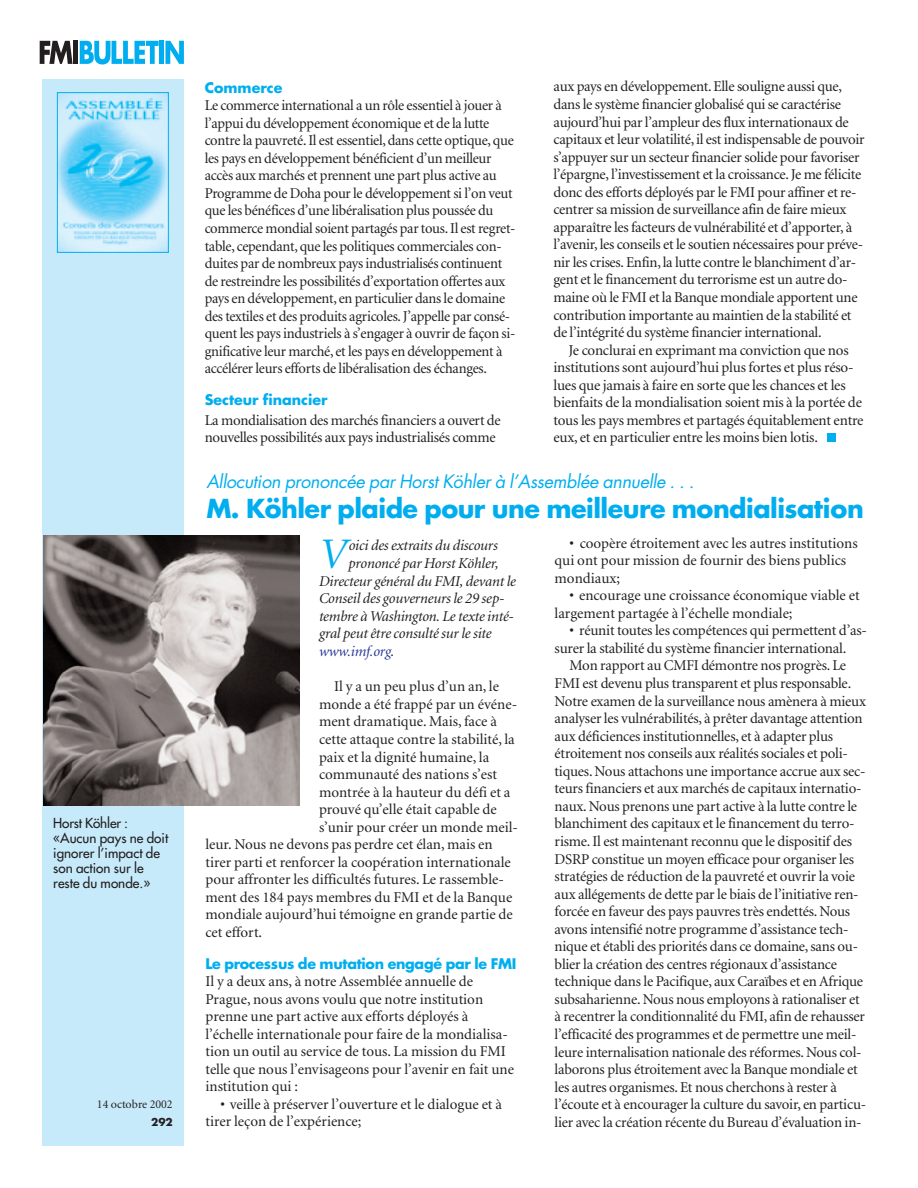
<style>
.page{position:relative;width:918px;height:1188px;background:#fff}
.page>*{position:absolute;margin:0;border:0;box-sizing:border-box;transform-origin:0 0}
.t1{font:italic 43.65px "Minion";color:#00aeef}
.t2{font:700 25.5px "Futura";letter-spacing:-.02em;color:#00aeef}
.t3{font:italic 18px "Futura";letter-spacing:-.02em;color:#00aeef}
.t4{font:15px/17.5px "Minion";letter-spacing:-.015em;color:#231f20}
.t5{font:italic 15px "Minion";letter-spacing:-.015em;color:#231f20}
.t6{font:italic 15px "Minion";letter-spacing:-.015em;color:#293795}
.t7{font:700 14.25px "Futura";letter-spacing:-.02em;color:#00aeef}
.t8{font:700 14.25px "Futura";color:#00aeef}
.t9{font:13.5px/15px "Futura";color:#231f20}
.t10{font:12px "Minion";color:#231f20}
.t11{font:700 10.5px "Futura";color:#231f20}
.s1{color:#231f20}
.s2{font-weight:600}
</style>
<div class="page">
<svg style="left:80px;top:41px;width:79px;height:23px"></svg>
<hr style="left:160px;top:41px;width:4px;height:23px;background:#00aeef">
<svg style="left:165px;top:41px;width:19px;height:23px"></svg>
<svg style="left:40px;top:41px;width:33px;height:23px"></svg>
<div style="left:73px;top:41px;width:5px;height:23px;background:#231f20"></div>
<div style="left:42px;top:79px;width:141px;height:1067px;background:#c6eafa"></div>
<img style="left:59px;top:94px;width:108px;height:157px">
<div style="left:57px;top:92px;width:112px;height:161px;border:1px solid #00aeef"></div>
<img style="left:44px;top:535px;width:256px;height:271px">
<div style="left:827px;top:433px;width:9px;height:9px;background:#00aeef"></div>
<p class="t9" style="left:53px;top:816px;width:116px">Horst Köhler : «Aucun pays ne doit ignorer l’impact de son action sur le reste du monde.»</p>
<p class="t10" style="left:97px;top:1100px;width:77px">14 octobre 2002</p>
<p class="t11" style="left:151px;top:1118px;width:23px">292</p>
<p class="t8" style="left:205px;top:81px;width:79px">Commerce</p>
<p class="t4" style="left:205px;top:98px;width:312px">Le commerce international a un rôle essentiel à jouer à l’appui du développement économique et de la lutte contre la pauvreté. Il est essentiel, dans cette optique, que les pays en développement bénéficient d’un meilleur accès aux marchés et prennent une part plus active au Programme de Doha pour le développement si l’on veut que les bénéfices d’une libéralisation plus poussée du commerce mondial soient partagés par tous. Il est regret&shy;table, cependant, que les politiques commerciales con&shy;duites par de nombreux pays industrialisés continuent de restreindre les possibilités d’exportation offertes aux pays en développement, en particulier dans le domaine des textiles et des produits agricoles. J’appelle par consé&shy;quent les pays industriels à s’engager à ouvrir de façon si&shy;gnificative leur marché, et les pays en développement à accélérer leurs efforts de libéralisation des échanges.</p>
<p class="t8" style="left:205px;top:393px;width:124px">Secteur financier</p>
<p class="t4" style="left:205px;top:412px;width:297px">La mondialisation des marchés financiers a ouvert de nouvelles possibilités aux pays industrialisés comme</p>
<p class="t4" style="left:554px;top:79px;width:313px">aux pays en développement. Elle souligne aussi que, dans le système financier globalisé qui se caractérise aujourd’hui par l’ampleur des flux internationaux de capitaux et leur volatilité, il est indispensable de pouvoir s’appuyer sur un secteur financier solide pour favoriser l’épargne, l’investissement et la croissance. Je me félicite donc des efforts déployés par le FMI pour affiner et re&shy;centrer sa mission de surveillance afin de faire mieux apparaître les facteurs de vulnérabilité et d’apporter, à l’avenir, les conseils et le soutien nécessaires pour préve&shy;nir les crises. Enfin, la lutte contre le blanchiment d’ar&shy;gent et le financement du terrorisme est un autre do&shy;maine où le FMI et la Banque mondiale apportent une contribution importante au maintien de la stabilité et de l’intégrité du système financier international.</p>
<p class="t4" style="left:554px;top:342px;width:312px;text-indent:15px">Je conclurai en exprimant ma conviction que nos institutions sont aujourd’hui plus fortes et plus réso&shy;lues que jamais à faire en sorte que les chances et les bienfaits de la mondialisation soient mis à la portée de tous les pays membres et partagés équitablement entre eux, et en particulier entre les moins bien lotis.</p>
<p class="t3" style="left:206px;top:473px;width:489px">Allocution prononcée par Horst Köhler à l’Assemblée annuelle . . .</p>
<h2 class="t2" style="left:206px;top:497px;width:659px">M. Köhler plaide pour une meilleure mondialisation</h2>
<h1 class="t1" style="left:319px;top:537px;width:30px">V</h1>
<p class="t5" style="left:349px;top:540px;width:151px">oici des extraits du discours</p>
<p class="t5" style="left:349px;top:557px;width:152px">prononcé par Horst Köhler,</p>
<p class="t5" style="left:319px;top:575px;width:198px">Directeur général du FMI, devant le</p>
<p class="t5" style="left:319px;top:592px;width:187px">Conseil des gouverneurs le 29 sep-</p>
<p class="t5" style="left:319px;top:610px;width:197px">tembre à Washington. Le texte inté-</p>
<p class="t5" style="left:319px;top:628px;width:174px">gral peut être consulté sur le site</p>
<p class="t6" style="left:319px;top:645px;width:77px">www.imf.org<span class="s1">.</span></p>
<p class="t4" style="left:334px;top:679px;width:167px">Il y a un peu plus d’un an, le</p>
<p class="t4" style="left:319px;top:697px;width:200px">monde a été frappé par un événe-</p>
<p class="t4" style="left:319px;top:714px;width:180px">ment dramatique. Mais, face à</p>
<p class="t4" style="left:319px;top:732px;width:197px">cette attaque contre la stabilité, la</p>
<p class="t4" style="left:319px;top:749px;width:172px">paix et la dignité humaine, la</p>
<p class="t4" style="left:319px;top:767px;width:180px">communauté des nations s’est</p>
<p class="t4" style="left:319px;top:784px;width:193px">montrée à la hauteur du défi et a</p>
<p class="t4" style="left:319px;top:802px;width:179px">prouvé qu’elle était capable de</p>
<p class="t4" style="left:319px;top:819px;width:200px">s’unir pour créer un monde meil-</p>
<p class="t4" style="left:206px;top:837px;width:289px">leur. Nous ne devons pas perdre cet élan, mais en</p>
<p class="t4" style="left:206px;top:855px;width:307px">tirer parti et renforcer la coopération internationale</p>
<p class="t4" style="left:206px;top:872px;width:300px">pour affronter les difficultés futures. Le rassemble-</p>
<p class="t4" style="left:206px;top:890px;width:308px">ment des 184 pays membres du FMI et de la Banque</p>
<p class="t4" style="left:206px;top:907px;width:309px">mondiale aujourd’hui témoigne en grande partie de</p>
<p class="t4" style="left:206px;top:925px;width:58px">cet effort.</p>
<p class="t7" style="left:206px;top:957px;width:313px">Le processus de mutation engagé par le FMI</p>
<p class="t4" style="left:206px;top:974px;width:310px">Il y a deux ans, à notre Assemblée annuelle de Prague, nous avons voulu que notre institution prenne une part active aux efforts déployés à l’échelle internationale pour faire de la mondialisa&shy;tion un outil au service de tous. La mission du FMI telle que nous l’envisageons pour l’avenir en fait une institution qui :</p>
<p class="t4" style="left:206px;top:1097px;width:298px;text-indent:15px"><span class="s2">•</span> veille à préserver l’ouverture et le dialogue et à tirer leçon de l’expérience;</p>
<p class="t4" style="left:555px;top:535px;width:305px;text-indent:15px"><span class="s2">•</span> coopère étroitement avec les autres institutions qui ont pour mission de fournir des biens publics mondiaux;</p>
<p class="t4" style="left:555px;top:588px;width:307px;text-indent:15px"><span class="s2">•</span> encourage une croissance économique viable et largement partagée à l’échelle mondiale;</p>
<p class="t4" style="left:555px;top:623px;width:314px;text-indent:15px"><span class="s2">•</span> réunit toutes les compétences qui permettent d’as&shy;surer la stabilité du système financier international.</p>
<p class="t4" style="left:555px;top:658px;width:313px;text-indent:15px">Mon rapport au CMFI démontre nos progrès. Le FMI est devenu plus transparent et plus responsable.<br>Notre examen de la surveillance nous amènera à mieux analyser les vulnérabilités, à prêter davantage attention aux déficiences institutionnelles, et à adapter plus étroitement nos conseils aux réalités sociales et poli&shy;tiques. Nous attachons une importance accrue aux sec&shy;teurs financiers et aux marchés de capitaux internatio&shy;naux. Nous prenons une part active à la lutte contre le blanchiment des capitaux et le financement du terro&shy;risme. Il est maintenant reconnu que le dispositif des DSRP constitue un moyen efficace pour organiser les stratégies de réduction de la pauvreté et ouvrir la voie aux allégements de dette par le biais de l’initiative ren&shy;forcée en faveur des pays pauvres très endettés. Nous avons intensifié notre programme d’assistance tech&shy;nique et établi des priorités dans ce domaine, sans ou&shy;blier la création des centres régionaux d’assistance technique dans le Pacifique, aux Caraïbes et en Afrique subsaharienne. Nous nous employons à rationaliser et à recentrer la conditionnalité du FMI, afin de rehausser l’efficacité des programmes et de permettre une meil&shy;leure internalisation nationale des réformes. Nous col&shy;laborons plus étroitement avec la Banque mondiale et les autres organismes. Et nous cherchons à rester à l’écoute et à encourager la culture du savoir, en particu&shy;lier avec la création récente du Bureau d’évaluation in-</p>
</div>
